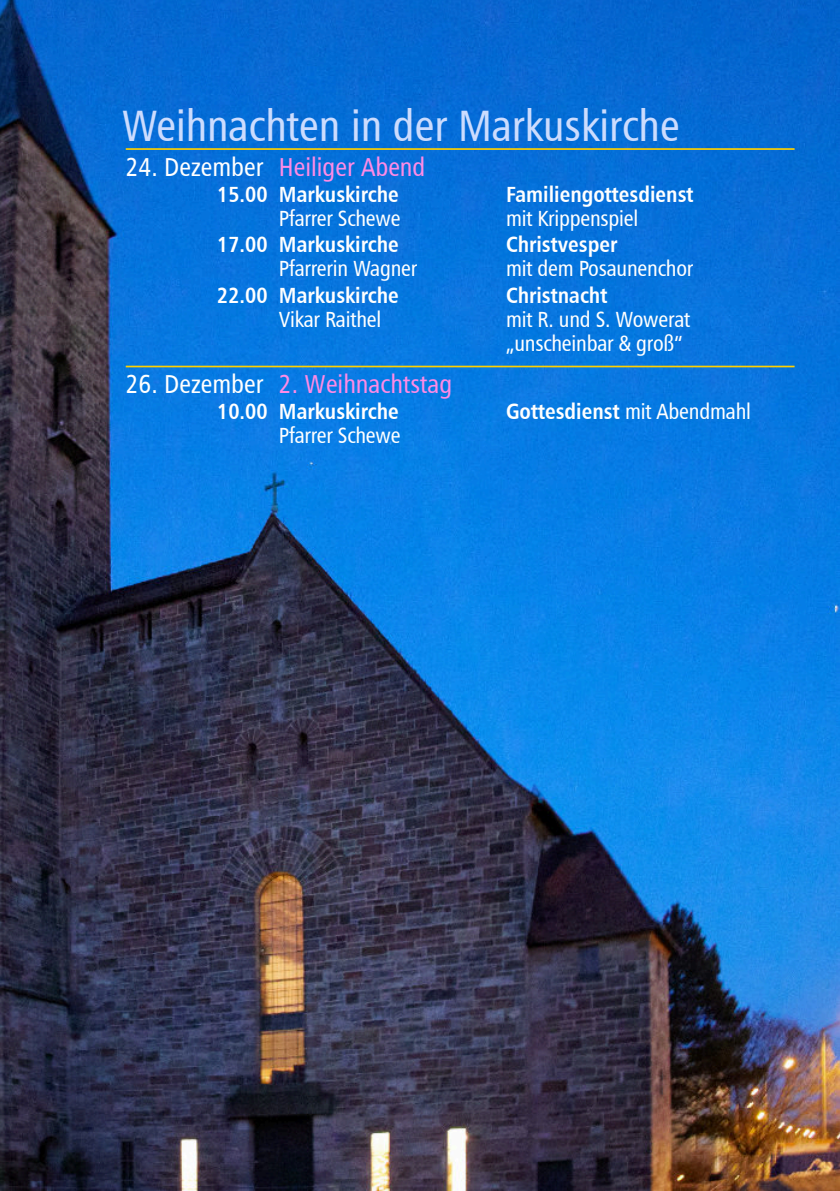
<style>
.page{position:relative;width:840px;height:1191px;background:#fff}
.page>*{position:absolute;margin:0;border:0;box-sizing:border-box;transform-origin:0 0}
.t1{font:44px "Humanist 777 BT Roman Condensed B";color:#ccdcfe}
.t2{font:26px "Humanist 777 BT Roman Condensed B";color:#ff8be6}
.t3{font:22px "Humanist 777 BT Bold Condensed B";color:#fff}
.t4{font:22px/24.2px "Humanist 777 BT Roman Condensed B";letter-spacing:-.01em;color:#fff}
.s1{color:#fff}
.s2{font-family:"Humanist 777 BT Roman Condensed B"}
</style>
<div class="page">
<img style="left:0;top:0;width:839px;height:1191px">
<hr style="left:126px;top:148px;width:668px;height:2px;background:#ffd000">
<hr style="left:126px;top:366px;width:668px;height:1px;background:#ffd000">
<h1 class="t1" style="left:122px;top:108px;width:559px">Weihnachten in der Markuskirche</h1>
<p class="t2" style="left:126px;top:156px;width:301px"><span class="s1">24. Dezember</span> Heiliger Abend</p>
<p class="t3" style="left:217px;top:185px;width:183px">15.00 Markuskirche</p>
<p class="t3" style="left:505px;top:185px;width:189px">Familiengottesdienst</p>
<p class="t4" style="left:279px;top:208px;width:123px">Pfarrer Schewe</p>
<p class="t4" style="left:505px;top:208px;width:134px">mit Krippenspiel</p>
<p class="t3" style="left:217px;top:235px;width:183px">17.00 Markuskirche</p>
<p class="t3" style="left:505px;top:235px;width:113px">Christvesper</p>
<p class="t4" style="left:279px;top:259px;width:140px">Pfarrerin Wagner</p>
<p class="t4" style="left:505px;top:259px;width:189px">mit dem Posaunenchor</p>
<p class="t3" style="left:217px;top:286px;width:183px">22.00 Markuskirche</p>
<p class="t3" style="left:505px;top:286px;width:103px">Christnacht</p>
<p class="t4" style="left:279px;top:309px;width:104px">Vikar Raithel</p>
<p class="t4" style="left:505px;top:309px;width:186px">mit R. und S. Wowerat „unscheinbar &amp; groß“</p>
<p class="t2" style="left:126px;top:373px;width:328px"><span class="s1">26. Dezember</span> 2. Weihnachtstag</p>
<p class="t3" style="left:217px;top:402px;width:183px">10.00 Markuskirche</p>
<p class="t3" style="left:505px;top:402px;width:246px">Gottesdienst <span class="s2">mit Abendmahl</span></p>
<p class="t4" style="left:279px;top:426px;width:123px">Pfarrer Schewe</p>
</div>
